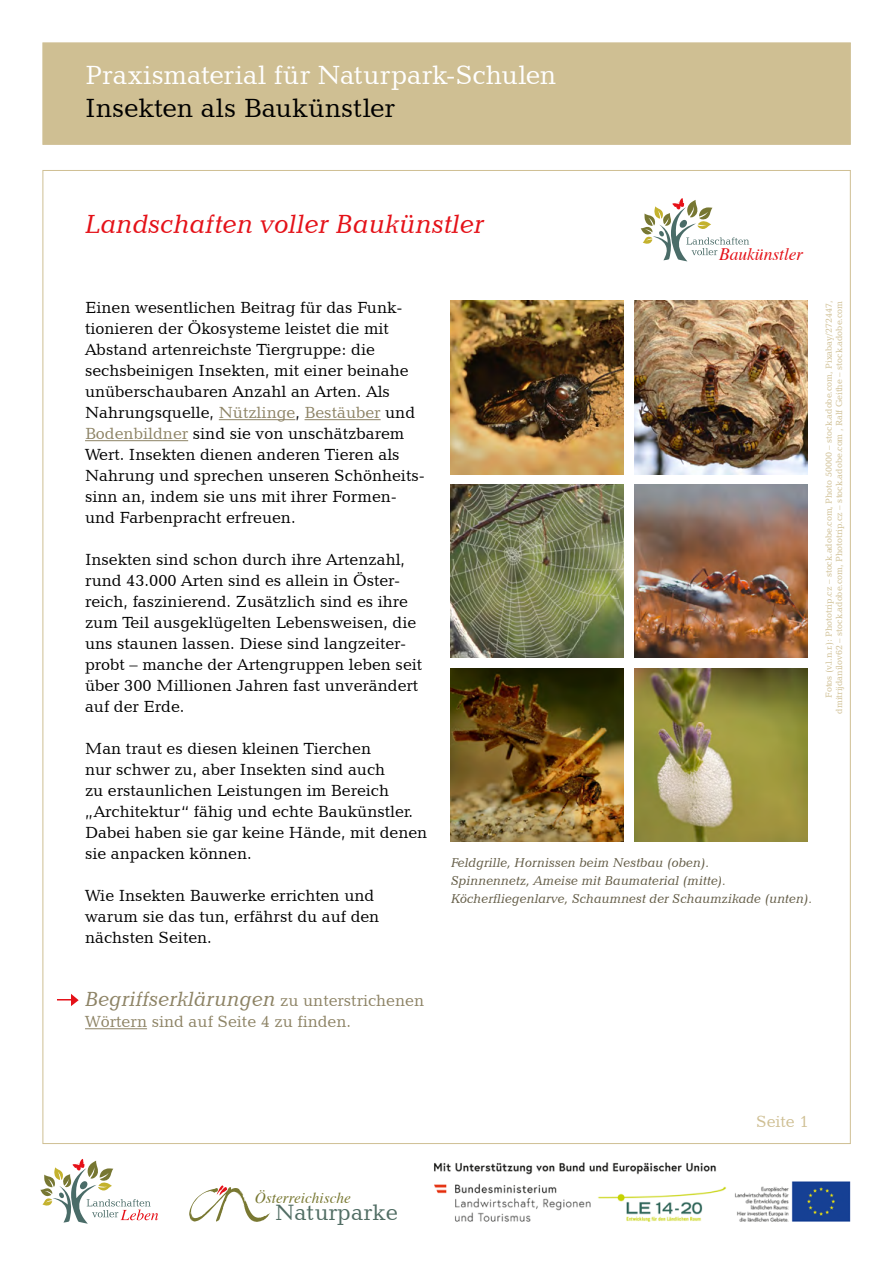
<style>
.page{position:relative;width:893px;height:1263px;background:#fff}
.page>*{position:absolute;margin:0;border:0;box-sizing:border-box;transform-origin:0 0}
.t1{font:27px "Candida BT";color:#fff}
.t2{font:italic 27px "Candida BT";color:#e41118}
.t3{font:27px "Candida BT";color:#000}
.t4{font:22.8px "Candida BT";color:#516d64}
.t5{font:italic 21px "Candida BT";color:#8d8365}
.t6{font:italic 17.4px "Times";color:#e41118}
.t7{font:16.5px/21px "Candida BT";color:#000}
.t8{font:16.5px "Candida BT";color:#8d8365}
.t9{font:16.5px "Candida BT";color:#cfbf93}
.t10{font:italic 15.3px "Times";color:#797832}
.t11{font:italic 13.2px/17.7px "Candida BT";color:#635c46}
.t12{font:9px/10.5px "Candida BT";color:#cfbf93;text-align:right}
.s1{color:#8d8365}
.s2{font-style:normal;font-size:16.5px}
</style>
<div class="page">
<hr style="left:219px;top:419px;width:76px;height:1px;background:#8d8365">
<hr style="left:305px;top:419px;width:76px;height:1px;background:#8d8365">
<hr style="left:85px;top:440px;width:103px;height:1px;background:#8d8365">
<hr style="left:85px;top:1028px;width:62px;height:1px;background:#8d8365">
<div style="left:43px;top:43px;width:808px;height:102px;background:#cfbf93"></div>
<svg style="left:189px;top:1185px;width:81px;height:37px"></svg>
<svg style="left:40px;top:1159px;width:118px;height:65px"></svg>
<img style="left:434px;top:1162px;width:417px;height:60px">
<img style="left:634px;top:301px;width:173px;height:173px">
<img style="left:634px;top:485px;width:173px;height:173px">
<img style="left:634px;top:669px;width:173px;height:173px">
<img style="left:451px;top:301px;width:173px;height:173px">
<img style="left:451px;top:485px;width:173px;height:173px">
<img style="left:451px;top:669px;width:173px;height:173px">
<svg style="left:641px;top:198px;width:109px;height:63px"></svg>
<div style="left:719px;top:247px;width:100px;height:20px;background:#fff"></div>
<svg style="left:57px;top:994px;width:22px;height:12px"></svg>
<h1 class="t1" style="left:85px;top:58px;width:473px">Praxismaterial für Naturpark-Schulen</h1>
<h1 class="t3" style="left:85px;top:91px;width:311px">Insekten als Baukünstler</h1>
<h1 class="t2" style="left:85px;top:207px;width:400px">Landschaften voller Baukünstler</h1>
<p class="t6" style="left:719px;top:239px;width:86px">Baukünstler</p>
<p class="t7" style="left:85px;top:296px;width:341px">Einen wesentlichen Beitrag für das Funk&shy;tionieren der Ökosysteme leistet die mit Abstand artenreichste Tiergruppe: die sechsbeinigen Insekten, mit einer beinahe unüberschaubaren Anzahl an Arten. Als Nahrungsquelle, <span class="s1">Nützlinge</span>, <span class="s1">Bestäuber</span> und <span class="s1">Bodenbildner</span> sind sie von unschätzbarem Wert. Insekten dienen anderen Tieren als Nahrung und sprechen unseren Schönheits&shy;sinn an, indem sie uns mit ihrer Formen&shy;und Farbenpracht erfreuen.</p>
<p class="t7" style="left:85px;top:548px;width:339px">Insekten sind schon durch ihre Artenzahl, rund 43.000 Arten sind es allein in Öster&shy;reich, faszinierend. Zusätzlich sind es ihre zum Teil ausgeklügelten Lebensweisen, die uns staunen lassen. Diese sind langzeiter&shy;probt – manche der Artengruppen leben seit über 300 Millionen Jahren fast unverändert auf der Erde.</p>
<p class="t7" style="left:85px;top:737px;width:344px">Man traut es diesen kleinen Tierchen<br>nur schwer zu, aber Insekten sind auch<br>zu erstaunlichen Leistungen im Bereich „Architektur“ fähig und echte Baukünstler.<br>Dabei haben sie gar keine Hände, mit denen sie anpacken können.</p>
<p class="t7" style="left:85px;top:884px;width:296px">Wie Insekten Bauwerke errichten und warum sie das tun, erfährst du auf den nächsten Seiten.</p>
<p class="t12" style="left:823px;top:714px;width:414px;rotate:-90deg">Fotos (v.l.n.r.): Phototrip.cz – stock.adobe.com, Photo 50000 – stock.adobe.com, Pixabay/272447, dmitrijdanilov62 – stock.adobe.com, Phototrip.cz – stock.adobe.com , Ralf Geithe – stock.adobe.com</p>
<p class="t11" style="left:451px;top:853px;width:363px">Feldgrille, Hornissen beim Nestbau (oben).<br>Spinnennetz, Ameise mit Baumaterial (mitte).<br>Köcherfliegenlarve, Schaumnest der Schaumzikade (unten).</p>
<p class="t5" style="left:85px;top:986px;width:341px">Begriffserklärungen <span class="s2">zu unterstrichenen</span></p>
<p class="t8" style="left:85px;top:1011px;width:268px">Wörtern sind auf Seite 4 zu finden.</p>
<p class="t10" style="left:255px;top:1184px;width:98px">Österreichische</p>
<h2 class="t4" style="left:275px;top:1198px;width:124px">Naturparke</h2>
<p class="t9" style="left:756px;top:1111px;width:54px">Seite 1</p>
</div>
